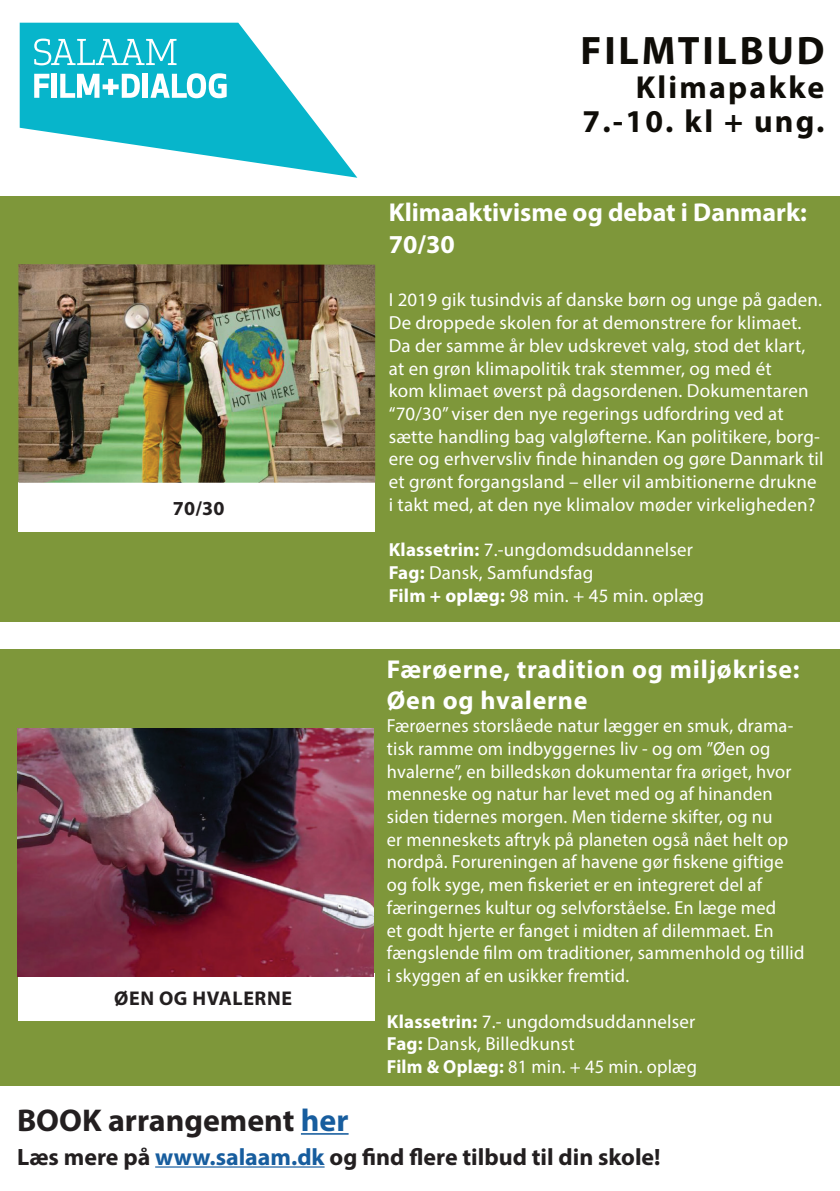
<style>
.page{position:relative;width:840px;height:1191px;background:#fff}
.page>*{position:absolute;margin:0;border:0;box-sizing:border-box;transform-origin:0 0}
.t1{font:700 39.8px "Myriad Pro";letter-spacing:.07em;color:#0f0d08}
.t2{font:700 31.8px/33.8px "Myriad Pro";letter-spacing:.07em;color:#0f0d08;text-align:right}
.t3{font:700 31.6px "Myriad Pro";color:#231f20}
.t4{font:700 26px/31px "Myriad Pro";letter-spacing:.025em;color:#fff}
.t5{font:700 26px/31px "Myriad Pro";color:#fff}
.t6{font:700 23.6px "Myriad Pro";color:#231f20}
.t7{font:700 20px "Myriad Pro";letter-spacing:.03em;color:#231f20}
.t8{font:19px/22.8px "Myriad Pro";letter-spacing:.01em;color:#fff}
.s1{font-weight:700}
.s2{color:#175d9e}
</style>
<div class="page">
<div style="left:0;top:196px;width:839px;height:425px;background:#7e973a"></div>
<div style="left:18px;top:482px;width:356px;height:49px;background:#fff"></div>
<hr style="left:301px;top:1133px;width:47px;height:1px;background:#175d9e">
<hr style="left:155px;top:1166px;width:169px;height:1px;background:#175d9e">
<svg style="left:20px;top:23px;width:337px;height:155px;fill:#07b5cb"></svg>
<svg style="left:34px;top:39px;width:142px;height:26px"></svg>
<svg style="left:34px;top:74px;width:15px;height:24px"></svg>
<div style="left:52px;top:74px;width:5px;height:24px;background:#fff"></div>
<svg style="left:60px;top:74px;width:80px;height:24px"></svg>
<div style="left:143px;top:74px;width:5px;height:24px;background:#fff"></div>
<svg style="left:150px;top:73px;width:76px;height:25px"></svg>
<img style="left:18px;top:264px;width:357px;height:219px">
<div style="left:0;top:649px;width:839px;height:437px;background:#7e973a"></div>
<div style="left:18px;top:973px;width:356px;height:48px;background:#fff"></div>
<img style="left:18px;top:729px;width:355px;height:247px">
<p class="t7" style="left:173px;top:495px;width:53px">70/30</p>
<p class="t7" style="left:114px;top:984px;width:179px">ØEN OG HVALERNE</p>
<h1 class="t1" style="left:580px;top:25px;width:245px">FILMTILBUD</h1>
<h2 class="t2" style="left:582px;top:69px;width:243px">Klimapakke<br>7.-10. kl + ung.</h2>
<h3 class="t5" style="left:388px;top:196px;width:419px">Klimaaktivisme og debat i Danmark:<br>70/30</h3>
<p class="t8" style="left:388px;top:288px;width:436px">I 2019 gik tusindvis af danske børn og unge på gaden.<br>De droppede skolen for at demonstrere for klimaet.<br>Da der samme år blev udskrevet valg, stod det klart, at en grøn klimapolitik trak stemmer, og med ét<br>kom klimaet øverst på dagsordenen. Dokumentaren “70/30” viser den nye regerings udfordring ved at sætte handling bag valgløfterne. Kan politikere, borg&shy;ere og erhvervsliv finde hinanden og gøre Danmark til et grønt forgangsland – eller vil ambitionerne drukne i takt med, at den nye klimalov møder virkeligheden?</p>
<p class="t8" style="left:388px;top:538px;width:316px"><span class="s1">Klassetrin:</span> 7.-ungdomdsuddannelser<br><span class="s1">Fag:</span> Dansk, Samfundsfag<br><span class="s1">Film + oplæg:</span> 98 min. + 45 min. oplæg</p>
<h3 class="t4" style="left:386px;top:653px;width:414px">Færøerne, tradition og miljøkrise:<br>Øen og hvalerne</h3>
<p class="t8" style="left:386px;top:714px;width:419px">Færøernes storslåede natur lægger en smuk, drama&shy;tisk ramme om indbyggernes liv - og om ”Øen og hvalerne”, en billedskøn dokumentar fra øriget, hvor menneske og natur har levet med og af hinanden siden tidernes morgen. Men tiderne skifter, og nu<br>er menneskets aftryk på planeten også nået helt op nordpå. Forureningen af havene gør fiskene giftige og folk syge, men fiskeriet er en integreret del af færingernes kultur og selvforståelse. En læge med<br>et godt hjerte er fanget i midten af dilemmaet. En fængslende film om traditioner, sammenhold og tillid i skyggen af en usikker fremtid.</p>
<p class="t8" style="left:386px;top:1009px;width:311px"><span class="s1">Klassetrin:</span> 7.- ungdomdsuddannelser<br><span class="s1">Fag:</span> Dansk, Billedkunst<br><span class="s1">Film &amp; Oplæg:</span> 81 min. + 45 min. oplæg</p>
<h3 class="t3" style="left:17px;top:1099px;width:333px">BOOK arrangement <span class="s2">her</span></h3>
<p class="t6" style="left:17px;top:1141px;width:644px">Læs mere på <span class="s2">www.salaam.dk</span> og find flere tilbud til din skole!</p>
</div>
